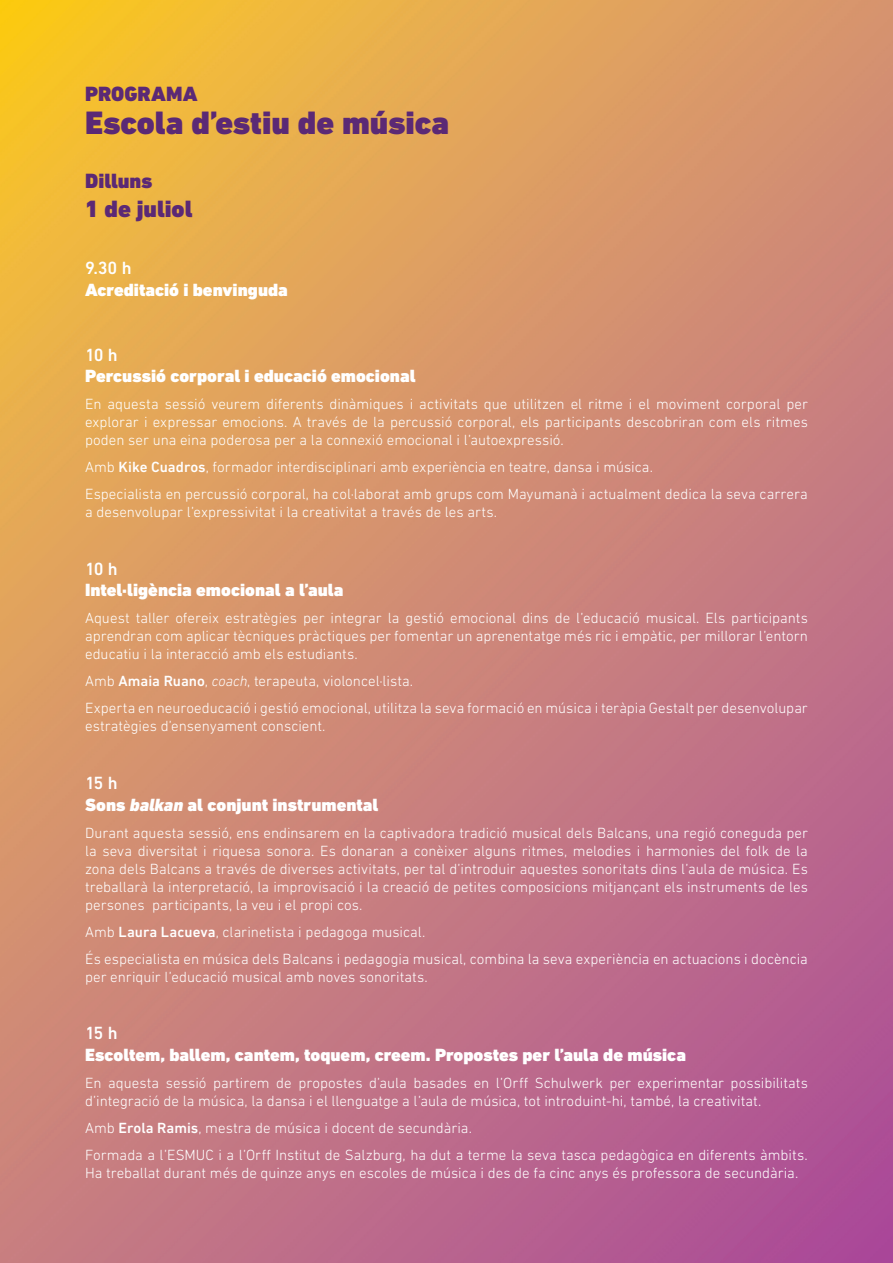
<style>
.page{position:relative;width:893px;height:1263px;background:#fff}
.page>*{position:absolute;margin:0;border:0;box-sizing:border-box;transform-origin:0 0}
.t1{font:900 33px "DIN Next LT Pro";color:#5b2975}
.t2{font:900 24px "DIN Next LT Pro";color:#5b2975}
.t3{font:900 21px "DIN Next LT Pro";color:#5b2975}
.t4{font:900 18px/21.6px "DIN Next LT Pro";color:#fff}
.t5{font:500 18px "DIN Next LT Pro";letter-spacing:-.06em;color:#fff}
.t6{font:300 15px/18px "DIN Next LT Pro";color:#fff}
.s1{font-weight:500}
.s2{font-style:italic}
</style>
<div class="page">
<img style="left:0;top:0;width:893px;height:1263px">
<h3 class="t3" style="left:85px;top:81px;width:114px">PROGRAMA</h3>
<h1 class="t1" style="left:85px;top:103px;width:366px">Escola d’estiu de música</h1>
<h3 class="t3" style="left:85px;top:168px;width:69px">Dilluns</h3>
<h2 class="t2" style="left:85px;top:194px;width:109px">1 de juliol</h2>
<p class="t5" style="left:85px;top:258px;width:48px">9.30 h</p>
<p class="t4" style="left:85px;top:279px;width:204px">Acreditació i benvinguda</p>
<p class="t5" style="left:85px;top:344px;width:34px">10 h</p>
<p class="t4" style="left:85px;top:365px;width:332px">Percussió corporal i educació emocional</p>
<p class="t6" style="left:85px;top:395px;width:724px;text-align:justify">En aquesta sessió veurem diferents dinàmiques i activitats que utilitzen el ritme i el moviment corporal per explorar i expressar emocions. A través de la percussió corporal, els participants descobriran com els ritmes poden ser una eina poderosa per a la connexió emocional i l’autoexpressió.</p>
<p class="t6" style="left:85px;top:453px;width:724px;line-height:27px">Amb <span class="s1">Kike Cuadros</span>, formador interdisciplinari amb experiència en teatre, dansa i música.<br>Especialista en percussió corporal, ha col·laborat amb grups com Mayumanà i actualment dedica la seva carrera</p>
<p class="t6" style="left:85px;top:503px;width:414px">a desenvolupar l’expressivitat i la creativitat a través de les arts.</p>
<p class="t5" style="left:85px;top:558px;width:34px">10 h</p>
<p class="t4" style="left:85px;top:579px;width:260px">Intel·ligència emocional a l’aula</p>
<p class="t6" style="left:85px;top:609px;width:724px;text-align:justify">Aquest taller ofereix estratègies per integrar la gestió emocional dins de l’educació musical. Els participants aprendran com aplicar tècniques pràctiques per fomentar un aprenentatge més ric i empàtic, per millorar l’entorn educatiu i la interacció amb els estudiants.</p>
<p class="t6" style="left:85px;top:668px;width:724px;line-height:27px">Amb <span class="s1">Amaia Ruano</span>, <span class="s2">coach</span>, terapeuta, violoncel·lista.<br>Experta en neuroeducació i gestió emocional, utilitza la seva formació en música i teràpia Gestalt per desenvolupar</p>
<p class="t6" style="left:85px;top:717px;width:242px">estratègies d’ensenyament conscient.</p>
<p class="t4" style="left:85px;top:772px;width:295px"><span class="s1">15 h<br></span>Sons <span class="s2">balkan</span> al conjunt instrumental</p>
<p class="t6" style="left:85px;top:823px;width:724px;text-align:justify">Durant aquesta sessió, ens endinsarem en la captivadora tradició musical dels Balcans, una regió coneguda per la seva diversitat i riquesa sonora. Es donaran a conèixer alguns ritmes, melodies i harmonies del folk de la zona dels Balcans a través de diverses activitats, per tal d’introduir aquestes sonoritats dins l’aula de música. Es treballarà la interpretació, la improvisació i la creació de petites composicions mitjançant els instruments de les persones participants, la veu i el propi cos.</p>
<p class="t6" style="left:85px;top:918px;width:724px;line-height:27px">Amb <span class="s1">Laura Lacueva</span>, clarinetista i pedagoga musical.<br>És especialista en música dels Balcans i pedagogia musical, combina la seva experiència en actuacions i docència</p>
<p class="t6" style="left:85px;top:967px;width:344px">per enriquir l’educació musical amb noves sonoritats.</p>
<p class="t5" style="left:85px;top:1023px;width:34px">15 h</p>
<p class="t4" style="left:85px;top:1044px;width:602px">Escoltem, ballem, cantem, toquem, creem. Propostes per l’aula de música</p>
<p class="t6" style="left:85px;top:1074px;width:724px">En aquesta sessió partirem de propostes d’aula basades en l’Orff Schulwerk per experimentar possibilitats d’integració de la música, la dansa i el llenguatge a l’aula de música, tot introduint-hi, també, la creativitat.</p>
<p class="t6" style="left:85px;top:1114px;width:724px;line-height:27px">Amb <span class="s1">Erola Ramis</span>, mestra de música i docent de secundària.<br>Formada a l’ESMUC i a l’Orff Institut de Salzburg, ha dut a terme la seva tasca pedagògica en diferents àmbits.</p>
<p class="t6" style="left:85px;top:1164px;width:715px">Ha treballat durant més de quinze anys en escoles de música i des de fa cinc anys és professora de secundària.</p>
</div>
